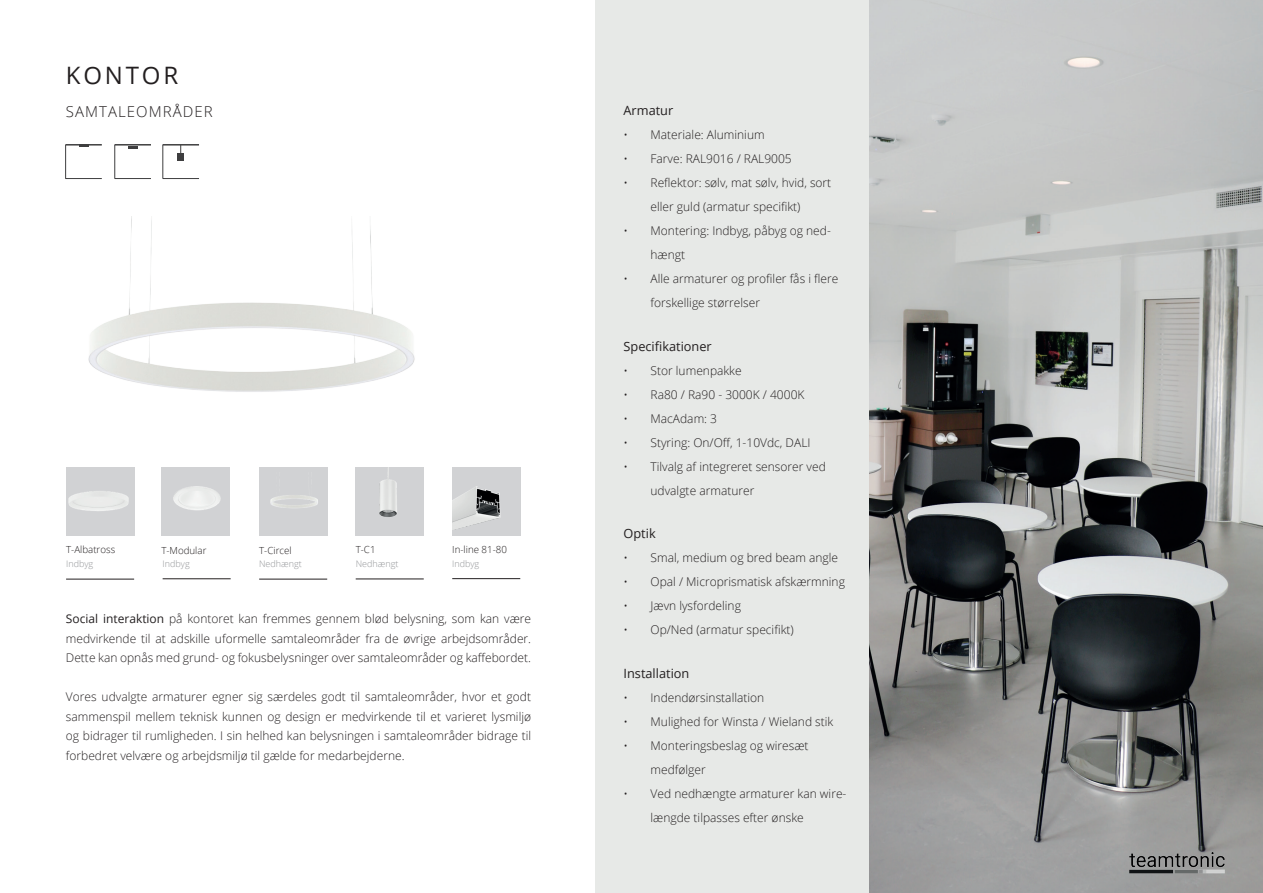
<style>
.page{position:relative;width:1263px;height:893px;background:#fff}
.page>*{position:absolute;margin:0;border:0;box-sizing:border-box;transform-origin:0 0}
.t1{font:24px "Open Sans";letter-spacing:.115em;color:#231f20}
.t2{font:300 15px "Open Sans";letter-spacing:.07em;color:#231f20}
.t3{font:12.75px "Open Sans";color:#231f20}
.t4{font:300 12px/24px "Open Sans";color:#231f20}
.t5{font:300 9.75px "Open Sans";color:#231f20}
.t6{font:300 9px "Open Sans";color:#939598}
.s1{font-weight:400}
</style>
<div class="page">
<div style="left:595px;top:0;width:275px;height:893px;background:#e7e9e7"></div>
<img style="left:870px;top:0;width:393px;height:893px">
<img style="left:88px;top:217px;width:327px;height:175px">
<hr style="left:163px;top:144px;width:36px;height:2px;background:#3e3e3f">
<hr style="left:163px;top:178px;width:36px;height:1px;background:#3e3e3f">
<hr style="left:162px;top:145px;width:1px;height:34px;background:#3e3e3f">
<div style="left:177px;top:153px;width:7px;height:8px;background:#3e3e3f"></div>
<hr style="left:66px;top:144px;width:36px;height:2px;background:#3e3e3f">
<hr style="left:66px;top:178px;width:36px;height:1px;background:#3e3e3f">
<hr style="left:65px;top:145px;width:1px;height:34px;background:#3e3e3f">
<hr style="left:115px;top:144px;width:36px;height:2px;background:#3e3e3f">
<hr style="left:115px;top:178px;width:36px;height:1px;background:#3e3e3f">
<hr style="left:114px;top:145px;width:1px;height:34px;background:#3e3e3f">
<svg style="left:129px;top:146px;width:9px;height:3px"></svg>
<div style="left:66px;top:468px;width:68px;height:68px;background:#d1d2d4"></div>
<div style="left:259px;top:467px;width:68px;height:68px;background:#d1d2d4"></div>
<img style="left:270px;top:495px;width:48px;height:13px">
<div style="left:452px;top:467px;width:68px;height:68px;background:#d1d2d4"></div>
<img style="left:452px;top:486px;width:49px;height:43px">
<img style="left:161px;top:467px;width:68px;height:68px">
<img style="left:68px;top:491px;width:61px;height:20px">
<img style="left:356px;top:467px;width:68px;height:68px">
<hr style="left:66px;top:579px;width:68px;height:1px;background:#231f20">
<hr style="left:163px;top:578px;width:68px;height:1px;background:#231f20">
<hr style="left:259px;top:579px;width:68px;height:1px;background:#231f20">
<hr style="left:356px;top:579px;width:68px;height:1px;background:#231f20">
<hr style="left:452px;top:578px;width:68px;height:1px;background:#231f20">
<h1 class="t1" style="left:66px;top:59px;width:114px">KONTOR</h1>
<p class="t2" style="left:66px;top:101px;width:148px">SAMTALEOMRÅDER</p>
<p class="t5" style="left:66px;top:543px;width:51px">T-Albatross</p>
<p class="t5" style="left:161px;top:544px;width:47px">T-Modular</p>
<p class="t5" style="left:259px;top:544px;width:34px">T-Circel</p>
<p class="t5" style="left:356px;top:543px;width:21px">T-C1</p>
<p class="t5" style="left:452px;top:543px;width:56px">In-line 81-80</p>
<p class="t6" style="left:66px;top:558px;width:29px">Indbyg</p>
<p class="t6" style="left:163px;top:558px;width:29px">Indbyg</p>
<p class="t6" style="left:259px;top:558px;width:44px">Nedhængt</p>
<p class="t6" style="left:356px;top:558px;width:44px">Nedhængt</p>
<p class="t6" style="left:452px;top:558px;width:29px">Indbyg</p>
<p class="t4" style="left:66px;top:609px;width:467px;line-height:19.5px;text-align:justify"><span class="s1">Social interaktion</span> på kontoret kan fremmes gennem blød belysning, som kan være medvirkende til at adskille uformelle samtaleområder fra de øvrige arbejdsområder.<br>Dette kan opnås med grund- og fokusbelysninger over samtaleområder og kaffebordet.</p>
<p class="t4" style="left:66px;top:687px;width:467px;line-height:19.5px;text-align:justify">Vores udvalgte armaturer egner sig særdeles godt til samtaleområder, hvor et godt sammenspil mellem teknisk kunnen og design er medvirkende til et varieret lysmiljø og bidrager til rumligheden. I sin helhed kan belysningen i samtaleområder bidrage til forbedret velvære og arbejdsmiljø til gælde for medarbejderne.</p>
<p class="t3" style="left:623px;top:102px;width:51px">Armatur</p>
<p class="t4" style="left:623px;top:123px;width:143px">• Materiale: Aluminium</p>
<p class="t4" style="left:623px;top:147px;width:170px">• Farve: RAL9016 / RAL9005</p>
<p class="t4" style="left:623px;top:171px;width:209px;text-align:center">• Reflektor: sølv, mat sølv, hvid, sort eller guld (armatur specifikt)</p>
<p class="t4" style="left:650px;top:219px;width:182px;text-indent:-27px">• Montering: Indbyg, påbyg og ned&shy;hængt</p>
<p class="t4" style="left:650px;top:267px;width:189px;text-indent:-27px">• Alle armaturer og profiler fås i flere forskellige størrelser</p>
<p class="t3" style="left:623px;top:337px;width:90px">Specifikationer</p>
<p class="t4" style="left:623px;top:358px;width:120px">• Stor lumenpakke</p>
<p class="t4" style="left:623px;top:382px;width:182px">• Ra80 / Ra90 - 3000K / 4000K</p>
<p class="t4" style="left:623px;top:406px;width:95px">• MacAdam: 3</p>
<p class="t4" style="left:623px;top:430px;width:188px">• Styring: On/Off, 1-10Vdc, DALI</p>
<p class="t4" style="left:650px;top:454px;width:177px;text-indent:-27px">• Tilvalg af integreret sensorer ved udvalgte armaturer</p>
<p class="t3" style="left:623px;top:525px;width:34px">Optik</p>
<p class="t4" style="left:623px;top:546px;width:216px">• Smal, medium og bred beam angle</p>
<p class="t4" style="left:623px;top:570px;width:223px">• Opal / Microprismatisk afskærmning</p>
<p class="t4" style="left:623px;top:594px;width:119px">• Jævn lysfordeling</p>
<p class="t4" style="left:623px;top:618px;width:172px">• Op/Ned (armatur specifikt)</p>
<p class="t3" style="left:623px;top:664px;width:67px">Installation</p>
<p class="t4" style="left:623px;top:685px;width:142px">• Indendørsinstallation</p>
<p class="t4" style="left:623px;top:709px;width:211px">• Mulighed for Winsta / Wieland stik</p>
<p class="t4" style="left:650px;top:733px;width:160px;text-indent:-27px">• Monteringsbeslag og wiresæt medfølger</p>
<p class="t4" style="left:650px;top:781px;width:197px;text-indent:-27px">• Ved nedhængte armaturer kan wire&shy;længde tilpasses efter ønske</p>
</div>
